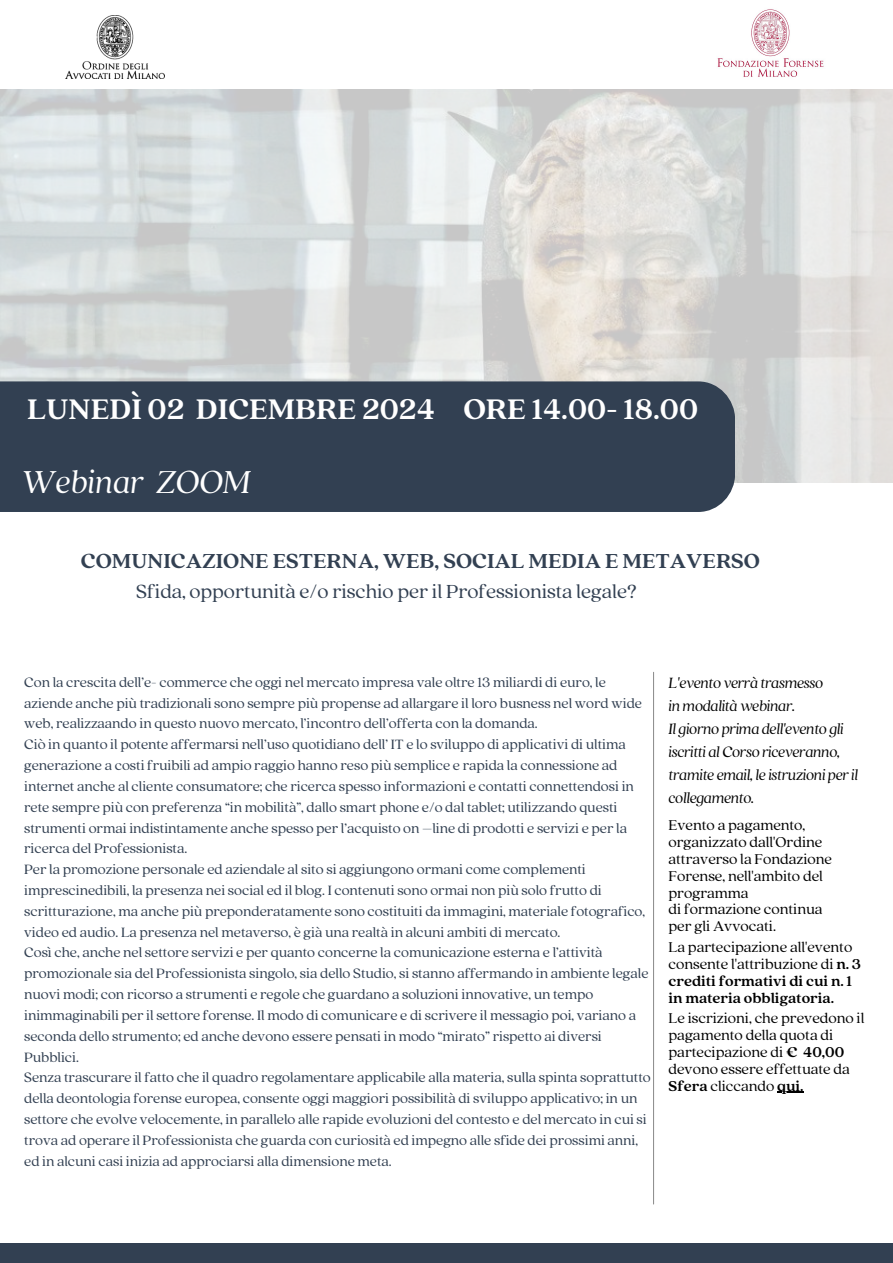
<style>
.page{position:relative;width:893px;height:1263px;background:#fff}
.page>*{position:absolute;margin:0;border:0;box-sizing:border-box;transform-origin:0 0}
.t1{font:italic 35.25px "Quincy CF";color:#fff}
.t2{font:700 31.5px "Quincy CF";color:#fff}
.t3{font:700 22.5px "Quincy CF";color:#324052}
.t4{font:21px "Quincy CF";color:#324052}
.t5{font:italic 16.5px/23.1px "Quincy CF";letter-spacing:-.015em;color:#000}
.t6{font:15.75px/16.8px "Quincy CF";color:#000}
.t7{font:700 15.75px "Quincy CF";color:#000}
.t8{font:15px/20.9px "Quincy CF";color:#324052}
.s1{font-weight:700}
</style>
<div class="page">
<img style="left:717px;top:9px;width:107px;height:68px">
<img style="left:0;top:89px;width:893px;height:393px">
<img style="left:65px;top:15px;width:99px;height:64px">
<div style="left:0;top:381px;width:735px;height:131px;background:#324052"></div>
<hr style="left:653px;top:672px;width:1px;height:532px;background:#888">
<div style="left:0;top:1243px;width:893px;height:20px;background:#324052"></div>
<hr style="left:777px;top:1091px;width:26px;height:2px;background:#000">
<h2 class="t2" style="left:27px;top:388px;width:672px">LUNEDÌ 02 DICEMBRE 2024 ORE 14.00- 18.00</h2>
<h1 class="t1" style="left:21px;top:459px;width:231px">Webinar ZOOM</h1>
<h3 class="t3" style="left:81px;top:547px;width:680px">COMUNICAZIONE ESTERNA, WEB, SOCIAL MEDIA E METAVERSO</h3>
<h3 class="t4" style="left:136px;top:578px;width:502px">Sfida, opportunità e/o rischio per il Professionista legale?</h3>
<p class="t8" style="left:24px;top:671px;width:619px">Con la crescita dell’e- commerce che oggi nel mercato impresa vale oltre 13 miliardi di euro, le aziende anche più tradizionali sono sempre più propense ad allargare il loro busness nel word wide web, realizzaando in questo nuovo mercato, l’incontro dell’offerta con la domanda.</p>
<p class="t8" style="left:24px;top:733px;width:611px">Ciò in quanto il potente affermarsi nell’uso quotidiano dell’ IT e lo sviluppo di applicativi di ultima generazione a costi fruibili ad ampio raggio hanno reso più semplice e rapida la connessione ad internet anche al cliente consumatore; che ricerca spesso informazioni e contatti connettendosi in rete sempre più con preferenza “in mobilità”, dallo smart phone e/o dal tablet; utilizzando questi strumenti ormai indistintamente anche spesso per l’acquisto on –line di prodotti e servizi e per la ricerca del Professionista.</p>
<p class="t8" style="left:24px;top:858px;width:622px">Per la promozione personale ed aziendale al sito si aggiungono ormani come complementi imprescinedibili, la presenza nei social ed il blog. I contenuti sono ormai non più solo frutto di scritturazione, ma anche più preponderatamente sono costituiti da immagini, materiale fotografico, video ed audio. La presenza nel metaverso, è già una realtà in alcuni ambiti di mercato.</p>
<p class="t8" style="left:24px;top:941px;width:626px">Così che, anche nel settore servizi e per quanto concerne la comunicazione esterna e l’attività promozionale sia del Professionista singolo, sia dello Studio, si stanno affermando in ambiente legale nuovi modi; con ricorso a strumenti e regole che guardano a soluzioni innovative, un tempo inimmaginabili per il settore forense. Il modo di comunicare e di scrivere il messagio poi, variano a seconda dello strumento; ed anche devono essere pensati in modo “mirato” rispetto ai diversi Pubblici.</p>
<p class="t8" style="left:24px;top:1066px;width:628px">Senza trascurare il fatto che il quadro regolamentare applicabile alla materia, sulla spinta soprattutto della deontologia forense europea, consente oggi maggiori possibilità di sviluppo applicativo; in un settore che evolve velocemente, in parallelo alle rapide evoluzioni del contesto e del mercato in cui si trova ad operare il Professionista che guarda con curiosità ed impegno alle sfide dei prossimi anni, ed in alcuni casi inizia ad approciarsi alla dimensione meta.</p>
<p class="t5" style="left:668px;top:670px;width:156px">L'evento verrà trasmesso</p>
<p class="t5" style="left:668px;top:693px;width:128px">in modalità webinar.</p>
<p class="t5" style="left:668px;top:716px;width:191px">Il giorno prima dell'evento gli iscritti al Corso riceveranno, tramite email, le istruzioni per il collegamento.</p>
<p class="t6" style="left:668px;top:816px;width:165px">Evento a pagamento, organizzato dall'Ordine attraverso la Fondazione<br>Forense, nell'ambito del programma</p>
<p class="t6" style="left:668px;top:900px;width:156px">di formazione continua</p>
<p class="t6" style="left:668px;top:917px;width:109px">per gli Avvocati.</p>
<p class="t6" style="left:668px;top:938px;width:194px">La partecipazione all'evento consente l'attribuzione di <span class="s1">n. 3 crediti formativi di cui n. 1</span></p>
<p class="t7" style="left:668px;top:987px;width:167px">in materia obbligatoria.</p>
<p class="t6" style="left:668px;top:1009px;width:197px">Le iscrizioni, che prevedono il pagamento della quota di partecipazione di <span class="s1">€ 40,00 </span>devono essere effettuate da<br><span class="s1">Sfera</span> cliccando <span class="s1">qui.</span></p>
</div>
